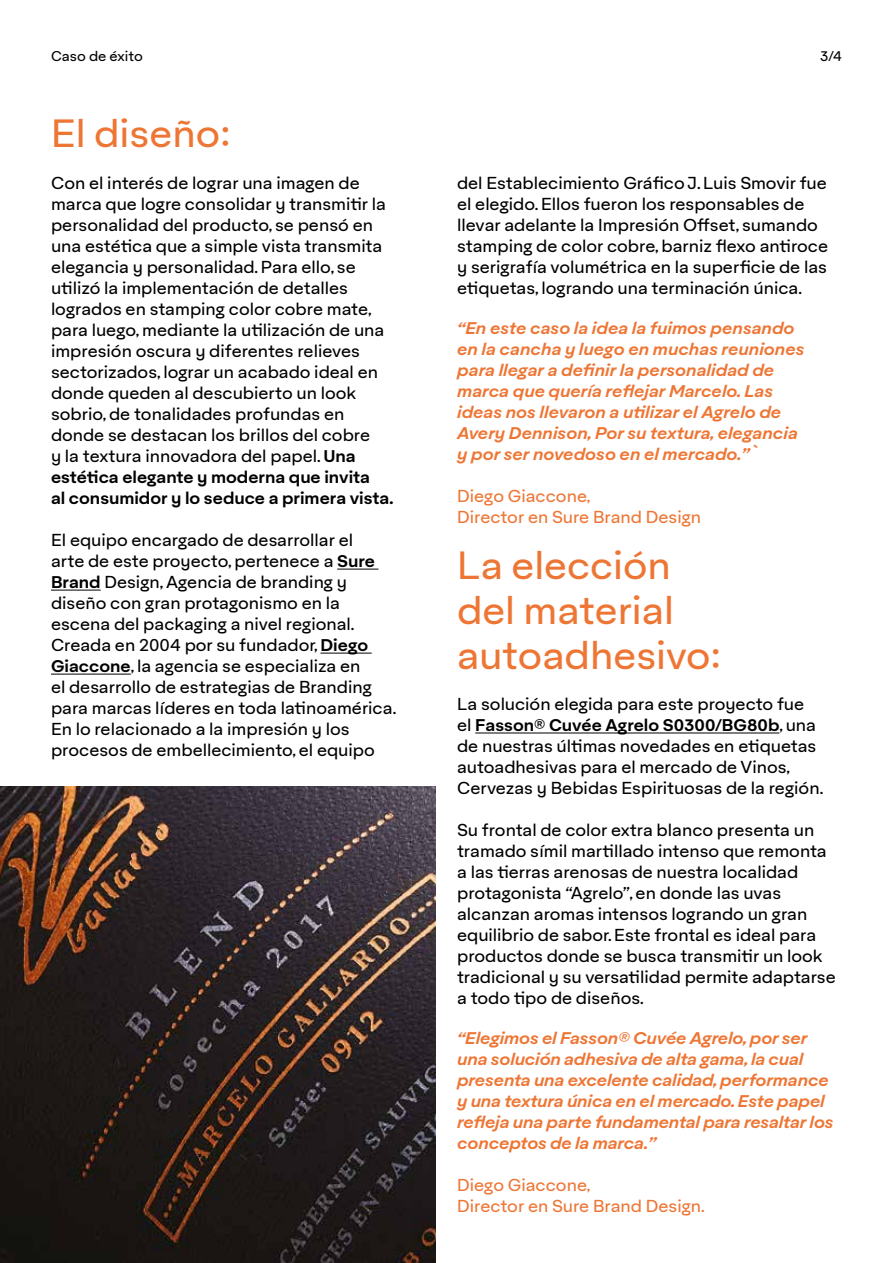
<style>
.page{position:relative;width:893px;height:1263px;background:#fff}
.page>*{position:absolute;margin:0;border:0;box-sizing:border-box;transform-origin:0 0}
.t1{font:37.5px/45px "Aktifo A";color:#ee7635}
.t2{font:16.5px/21px "Aktifo A";color:#000}
.t3{font:italic 600 16.5px/21px "Aktifo A";letter-spacing:-.005em;color:#ee7635}
.t4{font:16.5px/21px "Aktifo A";color:#ee7635}
.t5{font:13.5px "Aktifo A";letter-spacing:-.005em;color:#020203}
.t6{font:13.5px "Aktifo A";color:#000}
.s1{font-weight:600}
</style>
<div class="page">
<img style="left:0;top:787px;width:436px;height:476px">
<hr style="left:337px;top:569px;width:41px;height:1px;background:#000">
<hr style="left:51px;top:590px;width:50px;height:1px;background:#000">
<hr style="left:320px;top:653px;width:52px;height:1px;background:#000">
<hr style="left:51px;top:674px;width:80px;height:1px;background:#000">
<hr style="left:475px;top:732px;width:304px;height:1px;background:#000">
<p class="t5" style="left:51px;top:48px;width:93px">Caso de éxito</p>
<p class="t6" style="left:820px;top:48px;width:23px">3/4</p>
<h1 class="t1" style="left:51px;top:111px;width:181px">El diseño:</h1>
<p class="t2" style="left:51px;top:172px;width:344px">Con el interés de lograr una imagen de marca que logre consolidar y transmitir la personalidad del producto, se pensó en una estética que a simple vista transmita elegancia y personalidad. Para ello, se utilizó la implementación de detalles logrados en stamping color cobre mate, para luego, mediante la utilización de una impresión oscura y diferentes relieves sectorizados, lograr un acabado ideal en donde queden al descubierto un look sobrio, de tonalidades profundas en donde se destacan los brillos del cobre<br>y la textura innovadora del papel. <span class="s1">Una estética elegante y moderna que invita<br>al consumidor y lo seduce a primera vista.</span></p>
<p class="t2" style="left:51px;top:529px;width:347px">El equipo encargado de desarrollar el<br>arte de este proyecto, pertenece a <span class="s1">Sure Brand</span> Design, Agencia de branding y diseño con gran protagonismo en la escena del packaging a nivel regional.<br>Creada en 2004 por su fundador, <span class="s1">Diego Giaccone</span>, la agencia se especializa en<br>el desarrollo de estrategias de Branding para marcas líderes en toda latinoamérica.<br>En lo relacionado a la impresión y los procesos de embellecimiento, el equipo</p>
<p class="t2" style="left:457px;top:172px;width:373px">del Establecimiento Gráfico J. Luis Smovir fue el elegido. Ellos fueron los responsables de llevar adelante la Impresión Offset, sumando stamping de color cobre, barniz flexo antiroce y serigrafía volumétrica en la superficie de las etiquetas, logrando una terminación única.</p>
<p class="t3" style="left:457px;top:317px;width:349px">“En este caso la idea la fuimos pensando en la cancha y luego en muchas reuniones para llegar a definir la personalidad de marca que quería reflejar Marcelo. Las ideas nos llevaron a utilizar el Agrelo de Avery Dennison, Por su textura, elegancia y por ser novedoso en el mercado.”`</p>
<p class="t4" style="left:457px;top:485px;width:246px">Diego Giaccone,<br>Director en Sure Brand Design</p>
<h1 class="t1" style="left:457px;top:543px;width:265px">La elección del material autoadhesivo:</h1>
<p class="t2" style="left:457px;top:693px;width:368px">La solución elegida para este proyecto fue<br>el <span class="s1">Fasson® Cuvée Agrelo S0300/BG80b</span>, una de nuestras últimas novedades en etiquetas autoadhesivas para el mercado de Vinos, Cervezas y Bebidas Espirituosas de la región.</p>
<p class="t2" style="left:457px;top:819px;width:380px">Su frontal de color extra blanco presenta un tramado símil martillado intenso que remonta a las tierras arenosas de nuestra localidad protagonista “Agrelo”, en donde las uvas alcanzan aromas intensos logrando un gran equilibrio de sabor. Este frontal es ideal para productos donde se busca transmitir un look tradicional y su versatilidad permite adaptarse a todo tipo de diseños.</p>
<p class="t3" style="left:457px;top:1027px;width:378px">“Elegimos el Fasson® Cuvée Agrelo, por ser una solución adhesiva de alta gama, la cual presenta una excelente calidad, performance y una textura única en el mercado. Este papel refleja una parte fundamental para resaltar los conceptos de la marca.”</p>
<p class="t4" style="left:457px;top:1174px;width:249px">Diego Giaccone,<br>Director en Sure Brand Design.</p>
</div>
